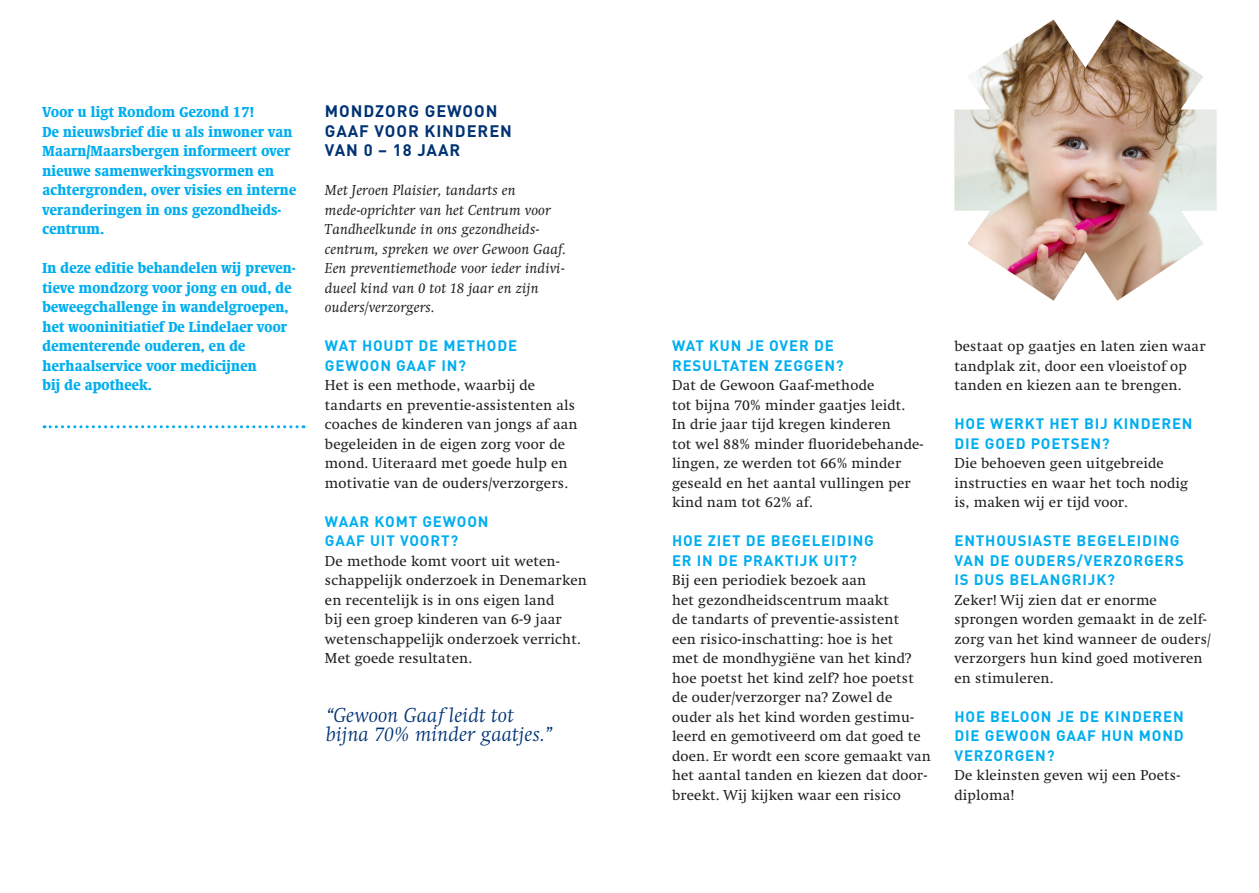
<style>
.page{position:relative;width:1259px;height:893px;background:#fff}
.page>*{position:absolute;margin:0;border:0;box-sizing:border-box;transform-origin:0 0}
.t1{font:21px/19.5px "Swift Leicht Kursiv";letter-spacing:.015em;color:#013374}
.t2{font:700 16.5px/19.5px "DIN";letter-spacing:.055em;color:#013374}
.t3{font:15px/19.5px "Swift Normal";letter-spacing:.015em;color:#231f20}
.t4{font:15px/19.5px "Swift Kompakt";letter-spacing:.015em;color:#00aeef}
.t5{font:700 15px/19.5px "DIN";letter-spacing:.055em;color:#00aeef}
.t6{font:15px/19.5px "Swift Kursiv Normal";letter-spacing:.015em;color:#231f20}
</style>
<div class="page">
<svg style="left:44px;top:425px;width:260px;height:3px"></svg>
<img style="left:954px;top:20px;width:262px;height:281px">
<p class="t4" style="left:43px;top:102px;width:255px">Voor u ligt Rondom Gezond 17!<br>De nieuwsbrief die u als inwoner van<br>Maarn/Maarsbergen informeert over nieuwe samenwerkingsvormen en achtergronden, over visies en interne veranderingen in ons gezondheids&shy;centrum.</p>
<p class="t4" style="left:43px;top:258px;width:254px">In deze editie behandelen wij preven&shy;tieve mondzorg voor jong en oud, de beweegchallenge in wandelgroepen, het wooninitiatief De Lindelaer voor dementerende ouderen, en de herhaalservice voor medicijnen<br>bij de apotheek.</p>
<p class="t2" style="left:325px;top:101px;width:188px">MONDZORG GEWOON<br>GAAF VOOR KINDEREN<br>VAN 0 – 18 JAAR</p>
<p class="t6" style="left:325px;top:181px;width:242px">Met Jeroen Plaisier, tandarts en mede-oprichter van het Centrum voor Tandheelkunde in ons gezondheids&shy;centrum, spreken we over Gewoon Gaaf.<br>Een preventiemethode voor ieder indivi&shy;dueel kind van 0 tot 18 jaar en zijn ouders/verzorgers.</p>
<p class="t5" style="left:325px;top:335px;width:194px">WAT HOUDT DE METHODE<br>GEWOON GAAF IN?</p>
<p class="t3" style="left:325px;top:376px;width:254px">Het is een methode, waarbij de tandarts en preventie-assistenten als coaches de kinderen van jongs af aan begeleiden in de eigen zorg voor de mond. Uiteraard met goede hulp en motivatie van de ouders/verzorgers.</p>
<p class="t5" style="left:325px;top:511px;width:165px">WAAR KOMT GEWOON<br>GAAF UIT VOORT?</p>
<p class="t3" style="left:325px;top:551px;width:263px">De methode komt voort uit weten&shy;schappelijk onderzoek in Denemarken en recentelijk is in ons eigen land<br>bij een groep kinderen van 6-9 jaar wetenschappelijk onderzoek verricht.<br>Met goede resultaten.</p>
<h1 class="t1" style="left:326px;top:705px;width:228px">“Gewoon Gaaf leidt tot bijna 70% minder gaatjes.”</h1>
<p class="t5" style="left:672px;top:335px;width:173px">WAT KUN JE OVER DE<br>RESULTATEN ZEGGEN?</p>
<p class="t3" style="left:672px;top:376px;width:253px">Dat de Gewoon Gaaf-methode<br>tot bijna 70% minder gaatjes leidt.<br>In drie jaar tijd kregen kinderen<br>tot wel 88% minder fluoridebehande&shy;lingen, ze werden tot 66% minder geseald en het aantal vullingen per kind nam tot 62% af.</p>
<p class="t5" style="left:672px;top:530px;width:203px">HOE ZIET DE BEGELEIDING<br>ER IN DE PRAKTIJK UIT?</p>
<p class="t3" style="left:672px;top:571px;width:260px">Bij een periodiek bezoek aan<br>het gezondheidscentrum maakt<br>de tandarts of preventie-assistent<br>een risico-inschatting: hoe is het<br>met de mondhygiëne van het kind? hoe poetst het kind zelf? hoe poetst de ouder/verzorger na? Zowel de ouder als het kind worden gestimu&shy;leerd en gemotiveerd om dat goed te doen. Er wordt een score gemaakt van het aantal tanden en kiezen dat door&shy;breekt. Wij kijken waar een risico</p>
<p class="t3" style="left:954px;top:337px;width:253px">bestaat op gaatjes en laten zien waar tandplak zit, door een vloeistof op tanden en kiezen aan te brengen.</p>
<p class="t5" style="left:954px;top:413px;width:240px">HOE WERKT HET BIJ KINDEREN<br>DIE GOED POETSEN?</p>
<p class="t3" style="left:954px;top:454px;width:235px">Die behoeven geen uitgebreide instructies en waar het toch nodig is, maken wij er tijd voor.</p>
<p class="t5" style="left:954px;top:530px;width:231px">ENTHOUSIASTE BEGELEIDING<br>VAN DE OUDERS/VERZORGERS<br>IS DUS BELANGRIJK?</p>
<p class="t3" style="left:954px;top:590px;width:258px">Zeker! Wij zien dat er enorme sprongen worden gemaakt in de zelf&shy;zorg van het kind wanneer de ouders/ verzorgers hun kind goed motiveren en stimuleren.</p>
<p class="t5" style="left:954px;top:706px;width:231px;text-align:justify">HOE BELOON JE DE KINDEREN DIE GEWOON GAAF HUN MOND VERZORGEN?</p>
<p class="t3" style="left:954px;top:766px;width:227px">De kleinsten geven wij een Poets&shy;diploma!</p>
</div>
